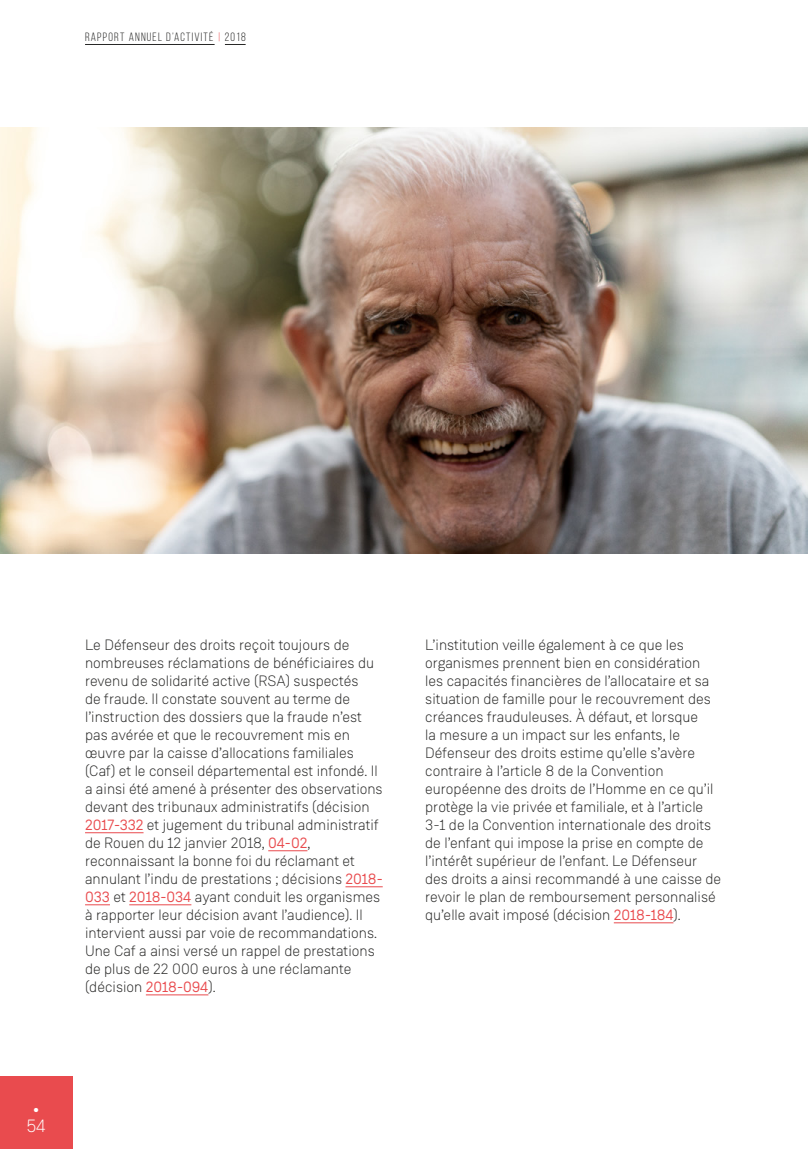
<style>
.page{position:relative;width:808px;height:1149px;background:#fff}
.page>*{position:absolute;margin:0;border:0;box-sizing:border-box;transform-origin:0 0}
.t1{font:300 18px "Weissenhof Grotesk";color:#fff}
.t2{font:900 18px "Mirador";color:#fff}
.t3{font:300 15px/18px "Weissenhof Grotesk";color:#282827}
.t4{font:12px "Bebas Neue";letter-spacing:.1em;color:#282827}
.s1{color:#e94b4e}
.s2{font-weight:400;color:#e94b4e}
</style>
<div class="page">
<hr style="left:85px;top:44px;width:130px;height:1px;background:#282827">
<svg style="left:225px;top:44px;width:21px;height:1px"></svg>
<div style="left:0;top:1076px;width:72px;height:72px;background:#e94b4e"></div>
<hr style="left:85px;top:832px;width:59px;height:1px;background:#e94b4e">
<hr style="left:268px;top:850px;width:39px;height:1px;background:#e94b4e">
<hr style="left:345px;top:886px;width:38px;height:1px;background:#e94b4e">
<svg style="left:85px;top:904px;width:25px;height:1px"></svg>
<hr style="left:129px;top:904px;width:62px;height:1px;background:#e94b4e">
<hr style="left:146px;top:994px;width:62px;height:1px;background:#e94b4e">
<hr style="left:614px;top:922px;width:59px;height:1px;background:#e94b4e">
<img style="left:0;top:128px;width:808px;height:425px">
<p class="t4" style="left:85px;top:31px;width:162px">RAPPORT ANNUEL D’ACTIVITÉ <span class="s1">|</span> 2018</p>
<p class="t3" style="left:85px;top:635px;width:299px">Le Défenseur des droits reçoit toujours de nombreuses réclamations de bénéficiaires du revenu de solidarité active (RSA) suspectés<br>de fraude. Il constate souvent au terme de l’instruction des dossiers que la fraude n’est pas avérée et que le recouvrement mis en œuvre par la caisse d’allocations familiales (Caf) et le conseil départemental est infondé. Il a ainsi été amené à présenter des observations devant des tribunaux administratifs (décision <span class="s2">2017-332</span> et jugement du tribunal administratif de Rouen du 12 janvier 2018, <span class="s2">04-02</span>, reconnaissant la bonne foi du réclamant et annulant l’indu de prestations ; décisions <span class="s2">2018- 033</span> et <span class="s2">2018-034</span> ayant conduit les organismes à rapporter leur décision avant l’audience). Il intervient aussi par voie de recommandations.<br>Une Caf a ainsi versé un rappel de prestations de plus de 22 000 euros à une réclamante (décision <span class="s2">2018-094</span>).</p>
<p class="t3" style="left:425px;top:635px;width:298px">L’institution veille également à ce que les organismes prennent bien en considération les capacités financières de l’allocataire et sa situation de famille pour le recouvrement des créances frauduleuses. À défaut, et lorsque<br>la mesure a un impact sur les enfants, le Défenseur des droits estime qu’elle s’avère contraire à l’article 8 de la Convention européenne des droits de l’Homme en ce qu’il protège la vie privée et familiale, et à l’article 3-1 de la Convention internationale des droits de l’enfant qui impose la prise en compte de l’intérêt supérieur de l’enfant. Le Défenseur des droits a ainsi recommandé à une caisse de revoir le plan de remboursement personnalisé qu’elle avait imposé (décision <span class="s2">2018-184</span>).</p>
<p class="t2" style="left:34px;top:1094px;width:6px">.</p>
<p class="t1" style="left:26px;top:1114px;width:21px">54</p>
<p class="t1" style="left:31px;top:1114px;width:11px">2</p>
</div>
